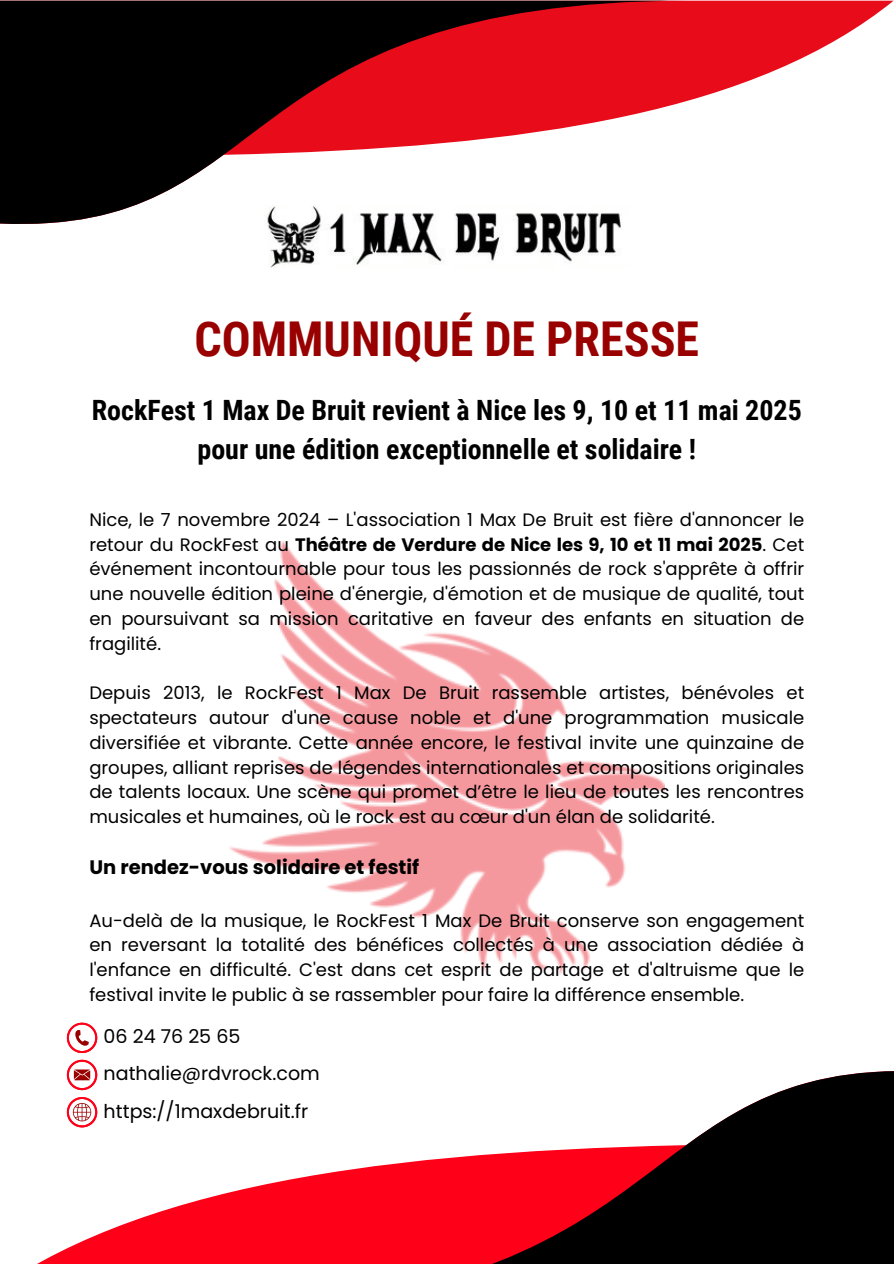
<style>
.page{position:relative;width:894px;height:1264px;background:#fff}
.page>*{position:absolute;margin:0;border:0;box-sizing:border-box;transform-origin:0 0}
.t1{font:700 48px "Roboto Condensed";color:#900}
.t2{font:700 27.9px/38.2px "Roboto Condensed";color:#000;text-align:center}
.t3{font:700 19.5px "Poppins";color:#000}
.t4{font:19.05px "Poppins";color:#000}
.t5{font:18px/24.8px "Poppins";color:#000;text-align:justify}
.s1{font-weight:700}
</style>
<div class="page">
<svg style="left:689px;top:1px;width:204px;height:100px;fill:#e80b19"></svg>
<svg style="left:0;top:1px;width:689px;height:223px"></svg>
<svg style="left:39px;top:1072px;width:148px;height:191px"></svg>
<svg style="left:187px;top:1071px;width:706px;height:192px"></svg>
<svg style="left:67px;top:1022px;width:30px;height:30px"></svg>
<svg style="left:67px;top:1059px;width:30px;height:31px"></svg>
<svg style="left:67px;top:1097px;width:30px;height:30px"></svg>
<img style="left:264px;top:206px;width:365px;height:62px">
<img style="left:229px;top:541px;width:435px;height:433px">
<p class="t1" style="left:194px;top:311px;width:506px">COMMUNIQUÉ DE PRESSE</p>
<h3 class="t2" style="left:92px;top:391px;width:711px">RockFest 1 Max De Bruit revient à Nice les 9, 10 et 11 mai 2025 pour une édition exceptionnelle et solidaire !</h3>
<p class="t5" style="left:89px;top:507px;width:716px">Nice, le 7 novembre 2024 – L'association 1 Max De Bruit est fière d'annoncer le retour du RockFest au <span class="s1">Théâtre de Verdure de Nice les 9, 10 et 11 mai 2025</span>. Cet événement incontournable pour tous les passionnés de rock s'apprête à offrir une nouvelle édition pleine d'énergie, d'émotion et de musique de qualité, tout en poursuivant sa mission caritative en faveur des enfants en situation de fragilité.</p>
<h1 class="t5" style="left:89px;top:680px;width:716px">Depuis 2013, le RockFest 1 Max De Bruit rassemble artistes, bénévoles et spectateurs autour d'une cause noble et d'une programmation musicale diversifiée et vibrante. Cette année encore, le festival invite une quinzaine de groupes, alliant reprises de légendes internationales et compositions originales de talents locaux. Une scène qui promet d’être le lieu de toutes les rencontres musicales et humaines, où le rock est au cœur d'un élan de solidarité.</h1>
<h2 class="t3" style="left:89px;top:853px;width:331px">Un rendez-vous solidaire et festif</h2>
<p class="t5" style="left:89px;top:907px;width:716px">Au-delà de la musique, le RockFest 1 Max De Bruit conserve son engagement en reversant la totalité des bénéfices collectés à une association dédiée à l'enfance en difficulté. C'est dans cet esprit de partage et d'altruisme que le festival invite le public à se rassembler pour faire la différence ensemble.</p>
<p class="t4" style="left:104px;top:1023px;width:138px">06 24 76 25 65</p>
<p class="t4" style="left:104px;top:1060px;width:218px">nathalie@rdvrock.com</p>
<p class="t4" style="left:104px;top:1097px;width:206px">https://1maxdebruit.fr</p>
</div>
